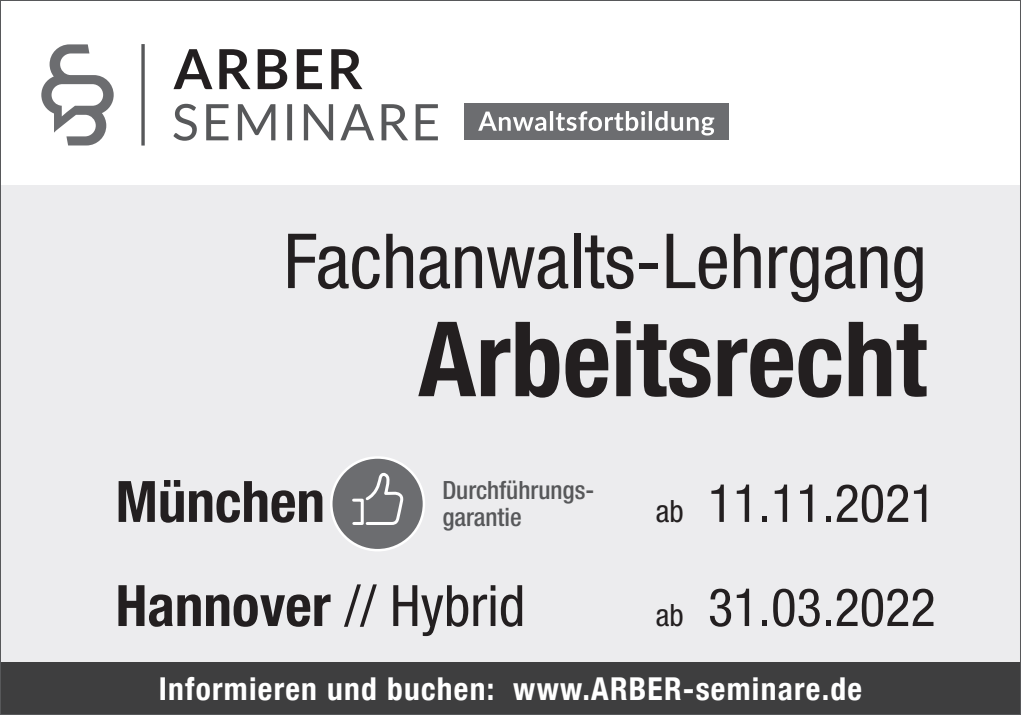
<style>
.page{position:relative;width:1021px;height:715px;background:#fff}
.page>*{position:absolute;margin:0;border:0;box-sizing:border-box;transform-origin:0 0}
.t1{font:700 condensed 104px "Helvetica Neue LT Pro";color:#231f20}
.t2{font:condensed 76px "Helvetica Neue LT Pro";color:#231f20}
.t3{font:700 condensed 57.2px "Helvetica Neue LT Pro";color:#231f20}
.t4{font:condensed 52.8px "Helvetica Neue LT Pro";color:#231f20}
.t5{font:700 condensed 31.6px "Helvetica Neue LT";letter-spacing:.04em;color:#fff}
.t6{font:500 condensed 25.2px/26.8px "Helvetica Neue LT Std";color:#57585a}
.s1{font-size:30.8px}
.s2{font-weight:400}
</style>
<div class="page">
<div style="left:0;top:661px;width:1020px;height:53px;background:#3e3e3f"></div>
<div style="left:1px;top:185px;width:1019px;height:476px;background:#ececee"></div>
<svg style="left:173px;top:104px;width:265px;height:37px"></svg>
<svg style="left:173px;top:49px;width:189px;height:40px"></svg>
<svg style="left:141px;top:44px;width:4px;height:101px"></svg>
<div style="left:464px;top:103px;width:264px;height:37px;background:#6c6d70"></div>
<svg style="left:478px;top:111px;width:236px;height:24px"></svg>
<svg style="left:41px;top:44px;width:73px;height:101px"></svg>
<div style="left:331px;top:457px;width:93px;height:93px;background:#6c6d70;border-radius:50%"></div>
<div style="left:330px;top:456px;width:95px;height:95px;border:3px solid #fff;border-radius:50%"></div>
<svg style="left:365px;top:472px;width:38px;height:53px"></svg>
<div style="left:352px;top:498px;width:12px;height:27px;border:3px solid #fff"></div>
<h2 class="t2" style="left:284px;top:217px;width:644px">Fachanwalts-Lehrgang</h2>
<h1 class="t1" style="left:418px;top:296px;width:510px">Arbeitsrecht</h1>
<h3 class="t3" style="left:116px;top:466px;width:211px">München</h3>
<h3 class="t4" style="left:656px;top:472px;width:281px"><span class="s1">ab</span> 11.11.2021</h3>
<p class="t6" style="left:442px;top:476px;width:153px">Durchführungs&shy;garantie</p>
<h3 class="t3" style="left:116px;top:570px;width:411px">Hannover <span class="s2">// Hybrid</span></h3>
<h3 class="t4" style="left:656px;top:576px;width:281px"><span class="s1">ab</span> 31.03.2022</h3>
<p class="t5" style="left:159px;top:669px;width:705px">Informieren und buchen: www.ARBER-seminare.de</p>
</div>
